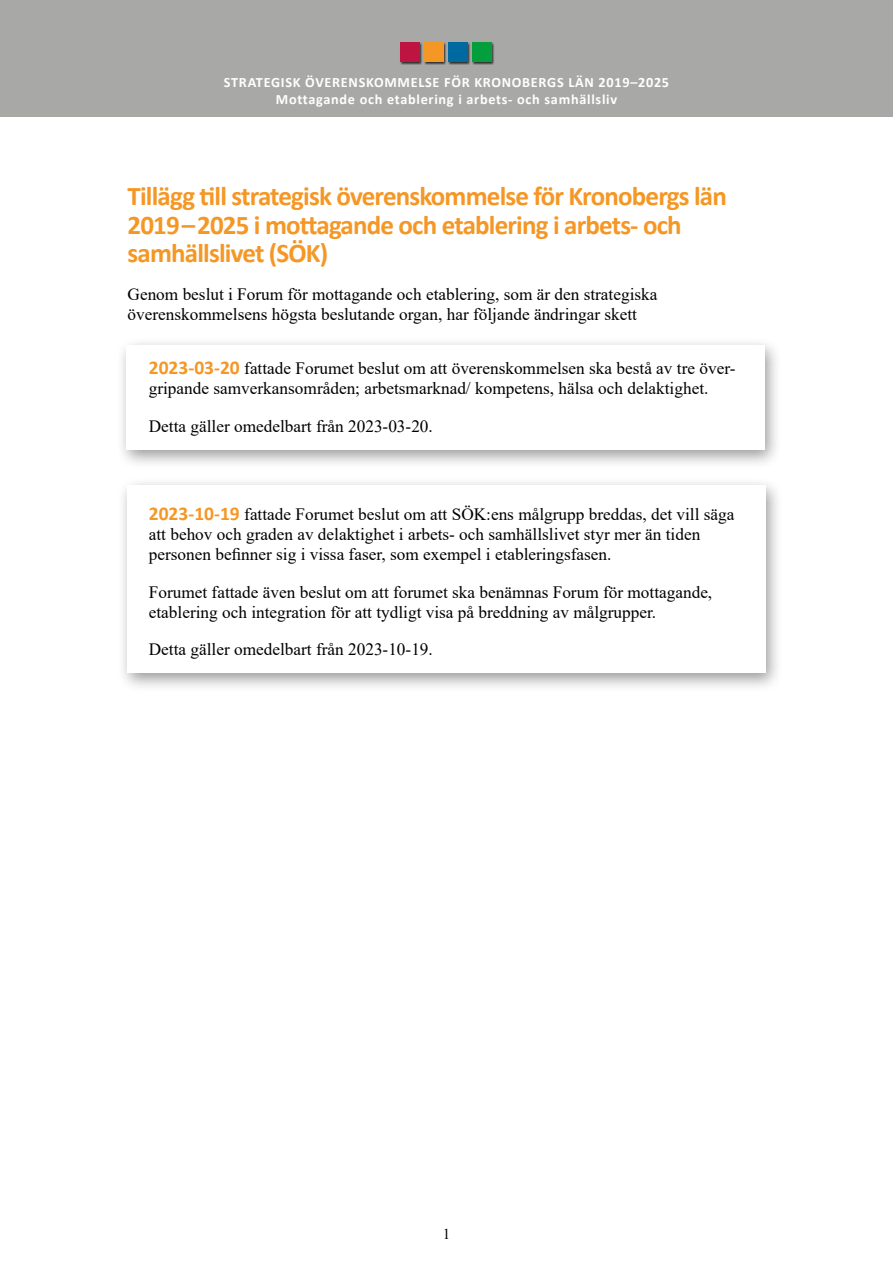
<style>
.page{position:relative;width:893px;height:1263px;background:#fff}
.page>*{position:absolute;margin:0;border:0;box-sizing:border-box;transform-origin:0 0}
.r1{font:700 27px/28.5px "Calibri";letter-spacing:-.03em;color:#f59725}
.bröd{font:17.25px/20.2px "Times New Roman";color:#000}
.t1{font:15px "Times New Roman";color:#000}
.t2{font:700 14.25px/17.2px "Calibri";letter-spacing:.05em;color:#fff;text-align:center}
.s1{font-family:"Calibri";font-weight:700;font-size:19.5px;color:#f59725}
</style>
<div class="page">
<div style="left:0;top:0;width:893px;height:117px;background:#a8a8a7"></div>
<div style="left:400px;top:42px;width:23px;height:23px;background:#000;opacity:.75"></div>
<div style="left:400px;top:43px;width:19px;height:19px;background:#be1441"></div>
<div style="left:471px;top:42px;width:23px;height:23px;background:#000;opacity:.75"></div>
<div style="left:472px;top:43px;width:19px;height:19px;background:#039f3c"></div>
<div style="left:447px;top:42px;width:24px;height:23px;background:#000;opacity:.75"></div>
<div style="left:448px;top:43px;width:19px;height:19px;background:#0069a0"></div>
<div style="left:423px;top:42px;width:24px;height:23px;background:#000;opacity:.75"></div>
<div style="left:424px;top:43px;width:19px;height:19px;background:#f59725"></div>
<div style="left:117px;top:477px;width:666px;height:215px;background:#000;opacity:.4"></div>
<div style="left:128px;top:486px;width:638px;height:187px;background:#fff"></div>
<div style="left:116px;top:336px;width:666px;height:133px;background:#000;opacity:.4"></div>
<div style="left:126px;top:345px;width:639px;height:105px;background:#fff"></div>
<p class="t2" style="left:224px;top:73px;width:447px">STRATEGISK ÖVERENSKOMMELSE FÖR KRONOBERGS LÄN 2019–2025<br>Mottagande och etablering i arbets- och samhällsliv</p>
<h1 class="r1" style="left:128px;top:182px;width:601px">Tillägg till strategisk överenskommelse för Kronobergs län<br>2019–2025 i mottagande och etablering i arbets- och samhällslivet (SÖK)</h1>
<p class="bröd" style="left:128px;top:283px;width:531px">Genom beslut i Forum för mottagande och etablering, som är den strategiska överenskommelsens högsta beslutande organ, har följande ändringar skett</p>
<p class="bröd" style="left:149px;top:358px;width:588px"><span class="s1">2023-03-20</span> fattade Forumet beslut om att överenskommelsen ska bestå av tre över&shy;gripande samverkansområden; arbetsmarknad/ kompetens, hälsa och delaktighet.</p>
<p class="bröd" style="left:149px;top:415px;width:286px">Detta gäller omedelbart från 2023-03-20.</p>
<p class="bröd" style="left:149px;top:503px;width:587px"><span class="s1">2023-10-19</span> fattade Forumet beslut om att SÖK:ens målgrupp breddas, det vill säga att behov och graden av delaktighet i arbets- och samhällslivet styr mer än tiden personen befinner sig i vissa faser, som exempel i etableringsfasen.</p>
<p class="bröd" style="left:149px;top:581px;width:565px">Forumet fattade även beslut om att forumet ska benämnas Forum för mottagande, etablering och integration för att tydligt visa på breddning av målgrupper.</p>
<p class="bröd" style="left:149px;top:639px;width:286px">Detta gäller omedelbart från 2023-10-19.</p>
<p class="t1" style="left:443px;top:1224px;width:9px">1</p>
</div>
